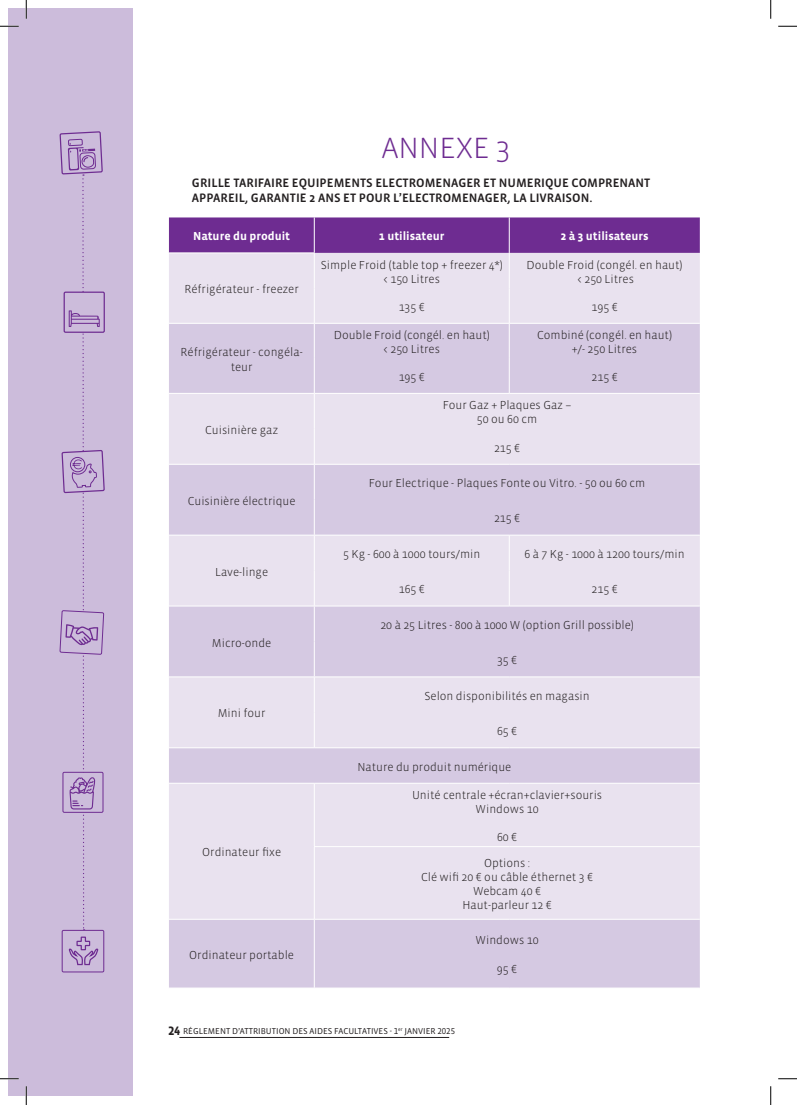
<style>
.page{position:relative;width:797px;height:1105px;background:#fff}
.page>*{position:absolute;margin:0;border:0;box-sizing:border-box;transform-origin:0 0}
.t1{font:300 30px "Vista Sans OT";color:#6e2c91}
.t2{font:500 12.5px/15px "Vista Sans OT";color:#231f20}
.t3{font:300 11.88px/14.2px "Vista Sans OT";color:#231f20;text-align:center}
.t4{font:700 11.88px "Vista Sans OT";color:#fff}
.t5{font:8.75px "Vista Sans OT";color:#231f20}
.s1{font-family:"Vista Sans Alt";font-weight:700;font-size:12.5px}
</style>
<div class="page">
<hr style="left:179px;top:1037px;width:270px;height:1px;background:#231f20">
<div style="left:169px;top:217px;width:530px;height:36px;background:#6e2c91"></div>
<div style="left:169px;top:253px;width:530px;height:70px;background:#e9e2ef"></div>
<svg style="left:169px;top:324px;width:530px;height:664px;fill:#e9e2ef"></svg>
<hr style="left:314px;top:217px;width:1px;height:36px;background:#fff">
<hr style="left:509px;top:217px;width:1px;height:36px;background:#fff">
<hr style="left:314px;top:253px;width:1px;height:35px;background:#fff">
<hr style="left:509px;top:253px;width:1px;height:35px;background:#fff">
<hr style="left:314px;top:288px;width:1px;height:35px;background:#fff">
<hr style="left:509px;top:288px;width:1px;height:35px;background:#fff">
<hr style="left:314px;top:324px;width:1px;height:34px;background:#fff">
<hr style="left:509px;top:324px;width:1px;height:34px;background:#fff">
<hr style="left:314px;top:358px;width:1px;height:35px;background:#fff">
<hr style="left:509px;top:358px;width:1px;height:35px;background:#fff">
<hr style="left:314px;top:394px;width:1px;height:35px;background:#fff">
<hr style="left:314px;top:429px;width:1px;height:35px;background:#fff">
<hr style="left:314px;top:465px;width:1px;height:35px;background:#fff">
<hr style="left:314px;top:500px;width:1px;height:35px;background:#fff">
<hr style="left:314px;top:535px;width:1px;height:36px;background:#fff">
<hr style="left:509px;top:535px;width:1px;height:36px;background:#fff">
<hr style="left:314px;top:571px;width:1px;height:35px;background:#fff">
<hr style="left:509px;top:571px;width:1px;height:35px;background:#fff">
<hr style="left:314px;top:606px;width:1px;height:35px;background:#fff">
<hr style="left:314px;top:641px;width:1px;height:36px;background:#fff">
<hr style="left:314px;top:677px;width:1px;height:35px;background:#fff">
<hr style="left:314px;top:712px;width:1px;height:35px;background:#fff">
<hr style="left:314px;top:783px;width:1px;height:63px;background:#fff">
<hr style="left:314px;top:847px;width:1px;height:72px;background:#fff">
<hr style="left:314px;top:919px;width:1px;height:69px;background:#fff">
<hr style="left:314px;top:747px;width:195px;height:1px;background:#fff">
<hr style="left:509px;top:747px;width:190px;height:1px;background:#fff">
<hr style="left:314px;top:783px;width:195px;height:1px;background:#fff">
<hr style="left:509px;top:783px;width:190px;height:1px;background:#fff">
<hr style="left:314px;top:846px;width:195px;height:1px;background:#fff">
<hr style="left:509px;top:846px;width:190px;height:1px;background:#fff">
<hr style="left:314px;top:919px;width:195px;height:1px;background:#fff">
<hr style="left:509px;top:919px;width:190px;height:1px;background:#fff">
<hr style="left:314px;top:393px;width:195px;height:1px;background:#fff">
<hr style="left:509px;top:393px;width:190px;height:1px;background:#fff">
<hr style="left:314px;top:464px;width:195px;height:1px;background:#fff">
<hr style="left:509px;top:464px;width:190px;height:1px;background:#fff">
<hr style="left:314px;top:535px;width:195px;height:1px;background:#fff">
<hr style="left:509px;top:535px;width:190px;height:1px;background:#fff">
<hr style="left:314px;top:606px;width:195px;height:1px;background:#fff">
<hr style="left:509px;top:606px;width:190px;height:1px;background:#fff">
<hr style="left:314px;top:677px;width:195px;height:1px;background:#fff">
<hr style="left:509px;top:677px;width:190px;height:1px;background:#fff">
<hr style="left:169px;top:253px;width:145px;height:1px;background:#fff">
<hr style="left:169px;top:393px;width:145px;height:1px;background:#fff">
<hr style="left:169px;top:464px;width:145px;height:1px;background:#fff">
<hr style="left:169px;top:535px;width:145px;height:1px;background:#fff">
<hr style="left:169px;top:606px;width:145px;height:1px;background:#fff">
<hr style="left:169px;top:677px;width:145px;height:1px;background:#fff">
<hr style="left:169px;top:747px;width:145px;height:1px;background:#fff">
<hr style="left:169px;top:783px;width:145px;height:1px;background:#fff">
<hr style="left:169px;top:919px;width:145px;height:1px;background:#fff">
<div style="left:9px;top:9px;width:124px;height:1087px;background:#ccbcdb"></div>
<div style="left:62px;top:930px;width:42px;height:42px;border:1px solid #6e2c91"></div>
<svg style="left:68px;top:936px;width:31px;height:30px"></svg>
<svg style="left:59px;top:131px;width:46px;height:799px"></svg>
<svg style="left:0;top:25px;width:19px;height:2px"></svg>
<svg style="left:778px;top:25px;width:19px;height:2px"></svg>
<svg style="left:0;top:1078px;width:19px;height:1px"></svg>
<svg style="left:778px;top:1078px;width:19px;height:1px"></svg>
<svg style="left:25px;top:0;width:2px;height:19px"></svg>
<svg style="left:25px;top:1086px;width:2px;height:19px"></svg>
<svg style="left:770px;top:0;width:1px;height:19px"></svg>
<svg style="left:770px;top:1086px;width:1px;height:19px"></svg>
<h1 class="t1" style="left:382px;top:132px;width:131px">ANNEXE 3</h1>
<p class="t2" style="left:192px;top:175px;width:460px">GRILLE TARIFAIRE EQUIPEMENTS ELECTROMENAGER ET NUMERIQUE COMPRENANT<br>APPAREIL, GARANTIE 2 ANS ET POUR L’ELECTROMENAGER, LA LIVRAISON.</p>
<p class="t4" style="left:193px;top:230px;width:99px">Nature du produit</p>
<p class="t4" style="left:379px;top:230px;width:67px">1 utilisateur</p>
<p class="t4" style="left:560px;top:230px;width:90px">2 à 3 utilisateurs</p>
<p class="t3" style="left:184px;top:282px;width:116px">Réfrigérateur - freezer</p>
<p class="t3" style="left:181px;top:345px;width:123px">Réfrigérateur - congéla&shy;teur</p>
<p class="t3" style="left:205px;top:423px;width:74px">Cuisinière gaz</p>
<p class="t3" style="left:188px;top:494px;width:109px">Cuisinière électrique</p>
<p class="t3" style="left:215px;top:565px;width:55px">Lave-linge</p>
<p class="t3" style="left:212px;top:636px;width:61px">Micro-onde</p>
<p class="t3" style="left:218px;top:706px;width:49px">Mini four</p>
<p class="t3" style="left:202px;top:845px;width:80px">Ordinateur fixe</p>
<p class="t3" style="left:189px;top:948px;width:106px">Ordinateur portable</p>
<p class="t3" style="left:321px;top:258px;width:183px">Simple Froid (table top + freezer 4*) &lt; 150 Litres</p>
<p class="t3" style="left:526px;top:258px;width:157px">Double Froid (congél. en haut) &lt; 250 Litres</p>
<p class="t3" style="left:399px;top:300px;width:28px">135 €</p>
<p class="t3" style="left:591px;top:300px;width:28px">195 €</p>
<p class="t3" style="left:334px;top:328px;width:157px">Double Froid (congél. en haut) &lt; 250 Litres</p>
<p class="t3" style="left:537px;top:328px;width:136px">Combiné (congél. en haut) +/- 250 Litres</p>
<p class="t3" style="left:399px;top:370px;width:28px">195 €</p>
<p class="t3" style="left:591px;top:370px;width:28px">215 €</p>
<p class="t3" style="left:443px;top:398px;width:130px">Four Gaz + Plaques Gaz –<br>50 ou 60 cm</p>
<p class="t3" style="left:494px;top:441px;width:28px">215 €</p>
<p class="t3" style="left:369px;top:476px;width:278px">Four Electrique - Plaques Fonte ou Vitro. - 50 ou 60 cm</p>
<p class="t3" style="left:494px;top:512px;width:28px">215 €</p>
<p class="t3" style="left:343px;top:547px;width:139px">5 Kg - 600 à 1000 tours/min</p>
<p class="t3" style="left:524px;top:547px;width:162px">6 à 7 Kg - 1000 à 1200 tours/min</p>
<p class="t3" style="left:399px;top:582px;width:28px">165 €</p>
<p class="t3" style="left:591px;top:582px;width:28px">215 €</p>
<p class="t3" style="left:380px;top:618px;width:255px">20 à 25 Litres - 800 à 1000 W (option Grill possible)</p>
<p class="t3" style="left:497px;top:653px;width:22px">35 €</p>
<p class="t3" style="left:424px;top:689px;width:167px">Selon disponibilités en magasin</p>
<p class="t3" style="left:497px;top:724px;width:22px">65 €</p>
<p class="t3" style="left:357px;top:760px;width:155px">Nature du produit numérique</p>
<p class="t3" style="left:412px;top:788px;width:192px">Unité centrale +écran+clavier+souris<br>Windows 10</p>
<p class="t3" style="left:484px;top:825px;width:48px;line-height:25.2px">60 €<br>Options :</p>
<p class="t3" style="left:421px;top:870px;width:173px">Clé wifi 20 € ou câble éthernet 3 €<br>Webcam 40 €<br>Haut-parleur 12 €</p>
<p class="t3" style="left:475px;top:933px;width:65px">Windows 10</p>
<p class="t3" style="left:497px;top:962px;width:22px">95 €</p>
<p class="t5" style="left:168px;top:1027px;width:288px"><span class="s1">24</span> RÉGLEMENT D’ATTRIBUTION DES AIDES FACULTATIVES - 1<sup>er</sup> JANVIER 2025</p>
</div>
